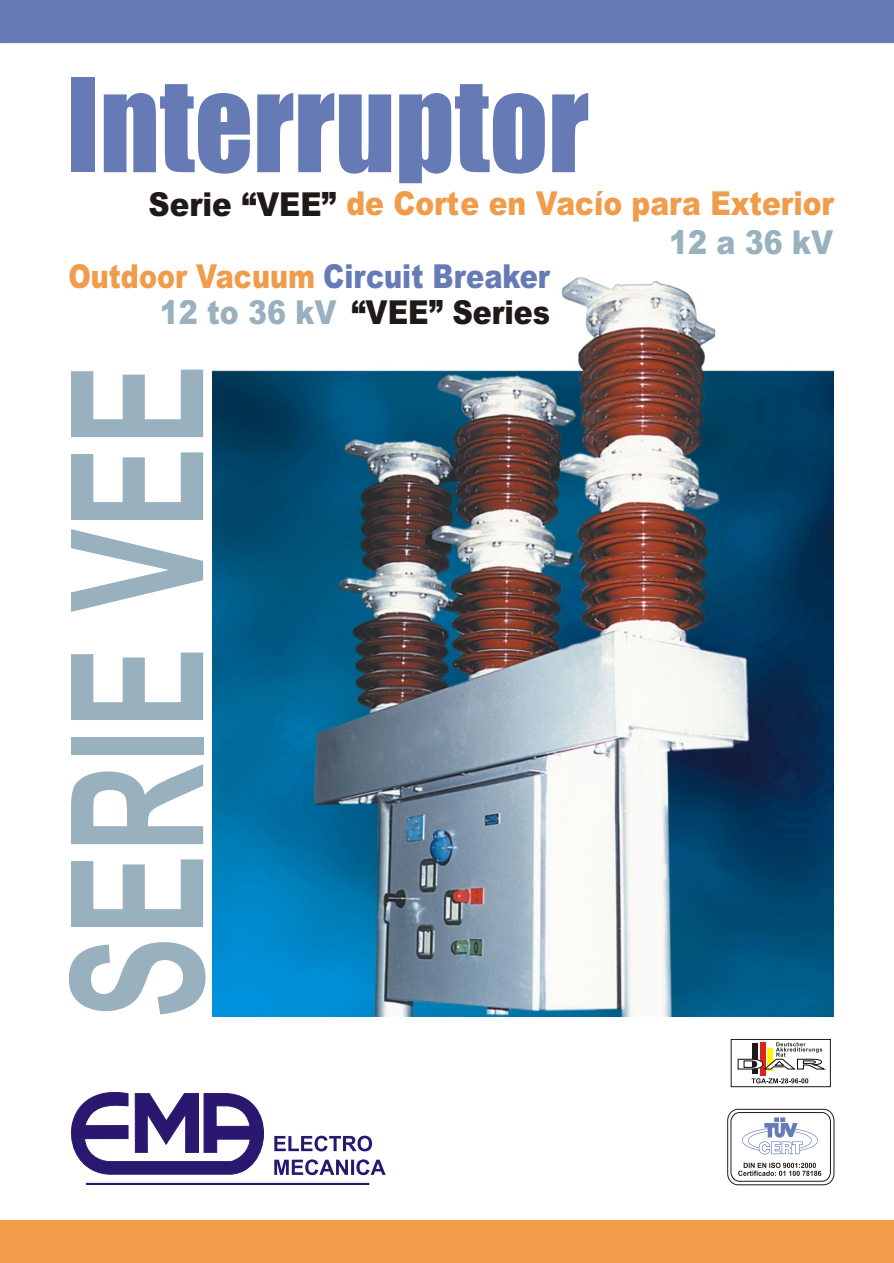
<style>
.page{position:relative;width:894px;height:1263px;background:#fff}
.page>*{position:absolute;margin:0;border:0;box-sizing:border-box;transform-origin:0 0}
.t1{font:700 184.5px "Arial";color:#99b0bf;scale:.67 1}
.t2{font:120px "Impact";color:#667ab5;scale:.96 1}
.t3{font:900 33px/36px "Arial";color:#667ab5;text-align:right;scale:.82 1}
.t4{font:900 33px/38.2px "Arial";color:#f09c4a;text-align:right;scale:.85 1}
.s1{color:#1f1a17}
.s2{color:#99b0bf}
.s3{color:#f09c4a}
</style>
<div class="page">
<div style="left:0;top:1220px;width:894px;height:43px;background:#f09c4a"></div>
<div style="left:0;top:0;width:894px;height:43px;background:#667ab5"></div>
<svg style="left:752px;top:1078px;width:56px;height:5px"></svg>
<div style="left:752px;top:1043px;width:6px;height:31px;background:#1f1a17"></div>
<div style="left:760px;top:1042px;width:6px;height:34px;background:#d9261c"></div>
<div style="left:767px;top:1048px;width:6px;height:23px;background:#fff500"></div>
<div style="left:731px;top:1039px;width:100px;height:48px;border:1px solid #1f1a17"></div>
<svg style="left:738px;top:1042px;width:87px;height:28px"></svg>
<div style="left:731px;top:1112px;width:100px;height:69px;border:1px solid #1f1a17;border-radius:9px"></div>
<div style="left:728px;top:1109px;width:106px;height:76px;border:1px solid #1f1a17;border-radius:11px"></div>
<svg style="left:742px;top:1118px;width:76px;height:37px"></svg>
<svg style="left:738px;top:1163px;width:83px;height:13px"></svg>
<img style="left:212px;top:277px;width:622px;height:739px">
<hr style="left:86px;top:1183px;width:283px;height:2px;background:#291770">
<svg style="left:70px;top:1081px;width:316px;height:94px"></svg>
<h2 class="t2" style="left:67px;top:77px;width:546px">Interruptor</h2>
<p class="t4" style="left:149px;top:188px;width:808px"><span class="s1">Serie “VEE”</span> de Corte en Vacío para Exterior<br><span class="s2">12 a 36 kV</span></p>
<p class="t3" style="left:68px;top:262px;width:589px"><span class="s3">Outdoor Vacuum</span> Circuit Breaker<br><span class="s2">12 to 36 kV</span> <span class="s1">“VEE” Series</span></p>
<h1 class="t1" style="left:69px;top:1019px;width:980px;rotate:-90deg">SERIE VEE</h1>
</div>
